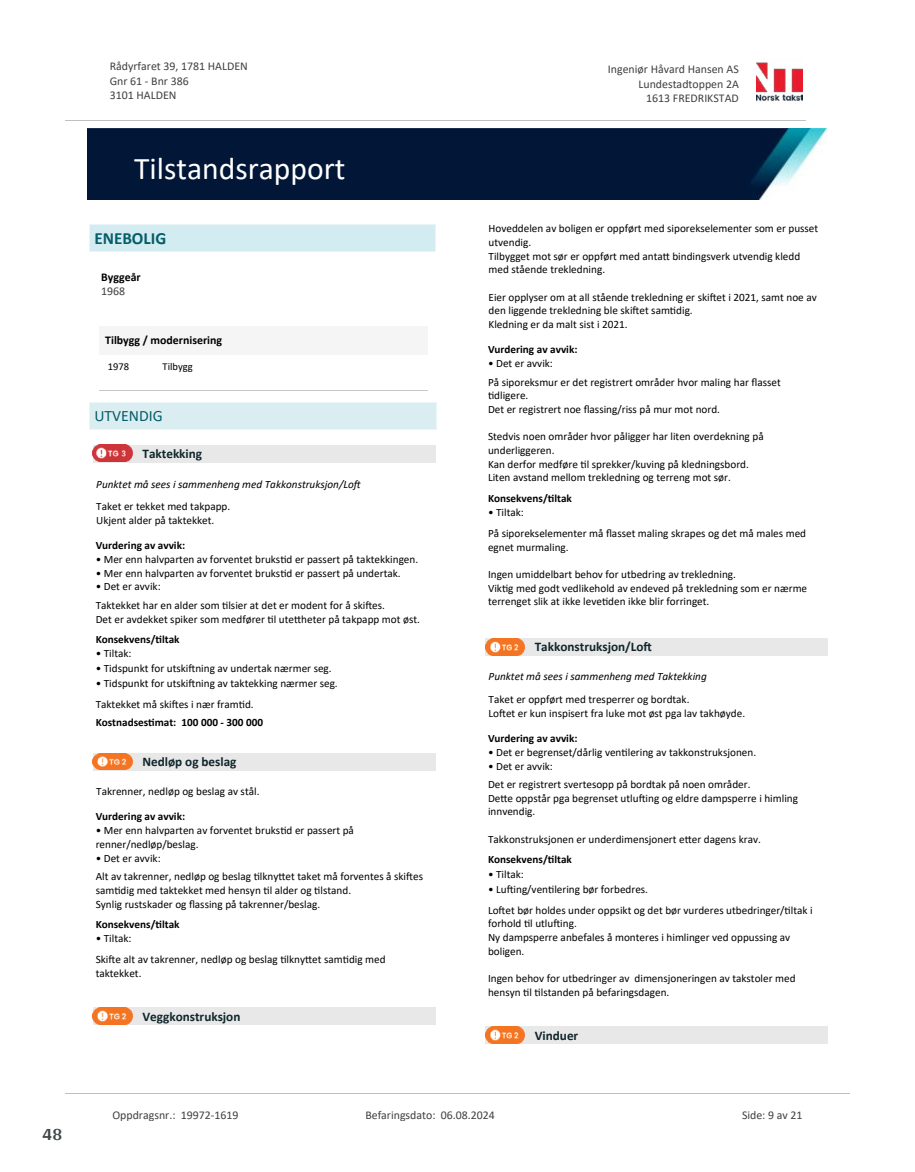
<style>
.page{position:relative;width:915px;height:1172px;background:#fff}
.page>*{position:absolute;margin:0;border:0;box-sizing:border-box;transform-origin:0 0}
.t1{font:31.65px "Calibri";color:#fff}
.t2{font:700 18px "Arya";color:#414749}
.t3{font:700 17.1px "Calibri";color:#065c69}
.t4{font:15.75px "Calibri";color:#065c69}
.t5{font:700 13.2px "Calibri";color:#0f252c}
.t6{font:11.85px/14.5px "Calibri";color:#404040}
.t7{font:700 11.85px "Calibri";color:#000}
.t8{font:11.25px/13.6px "Calibri";color:#000}
.t9{font:700 11.25px "Calibri";color:#000}
.t10{font:italic 11.25px "Calibri";color:#000}
.t11{font:10.5px "Calibri";color:#000}
</style>
<div class="page">
<div style="left:89px;top:403px;width:347px;height:26px;background:#daeef2"></div>
<svg style="left:89px;top:404px;width:1px;height:25px"></svg>
<svg style="left:436px;top:404px;width:1px;height:25px"></svg>
<hr style="left:89px;top:403px;width:348px;height:1px;background:#eaf5f7">
<hr style="left:89px;top:429px;width:348px;height:1px;background:#eaf5f7">
<div style="left:93px;top:445px;width:342px;height:17px;background:#e8e8e8"></div>
<img style="left:93px;top:445px;width:39px;height:17px">
<div style="left:93px;top:753px;width:342px;height:17px;background:#e8e8e8"></div>
<img style="left:93px;top:753px;width:39px;height:17px">
<div style="left:93px;top:1008px;width:342px;height:17px;background:#e8e8e8"></div>
<img style="left:93px;top:1008px;width:39px;height:17px">
<div style="left:89px;top:224px;width:346px;height:28px;background:#d3ecf1"></div>
<svg style="left:89px;top:225px;width:1px;height:27px"></svg>
<svg style="left:435px;top:224px;width:1px;height:28px"></svg>
<hr style="left:89px;top:224px;width:346px;height:1px;background:#eaf5f7">
<hr style="left:89px;top:252px;width:346px;height:1px;background:#eaf5f7">
<div style="left:99px;top:326px;width:328px;height:29px;background:#f5f5f5"></div>
<hr style="left:99px;top:390px;width:328px;height:1px;background:#c7c7c7">
<div style="left:485px;top:638px;width:342px;height:17px;background:#e8e8e8"></div>
<img style="left:485px;top:638px;width:39px;height:17px">
<div style="left:485px;top:1026px;width:342px;height:17px;background:#e8e8e8"></div>
<svg style="left:490px;top:1026px;width:35px;height:14px"></svg>
<img style="left:485px;top:1027px;width:39px;height:16px">
<img style="left:756px;top:62px;width:46px;height:40px">
<hr style="left:65px;top:120px;width:740px;height:1px;background:#c0c0c0">
<img style="left:88px;top:129px;width:738px;height:71px">
<hr style="left:65px;top:1093px;width:784px;height:1px;background:#c0c0c0">
<h2 class="t2" style="left:43px;top:1123px;width:21px">48</h2>
<p class="t6" style="left:110px;top:59px;width:139px">Rådyrfaret 39, 1781 HALDEN<br>Gnr 61 - Bnr 386<br>3101 HALDEN</p>
<p class="t6" style="left:607px;top:62px;width:132px">Ingeniør Håvard Hansen AS</p>
<p class="t6" style="left:638px;top:76px;width:102px">Lundestadtoppen 2A</p>
<p class="t6" style="left:646px;top:90px;width:94px">1613 FREDRIKSTAD</p>
<h1 class="t1" style="left:134px;top:147px;width:213px">Tilstandsrapport</h1>
<h3 class="t3" style="left:94px;top:226px;width:73px">ENEBOLIG</h3>
<p class="t7" style="left:101px;top:268px;width:41px">Byggeår</p>
<p class="t6" style="left:101px;top:284px;width:26px">1968</p>
<p class="t7" style="left:105px;top:332px;width:118px">Tilbygg / modernisering</p>
<p class="t11" style="left:108px;top:359px;width:23px">1978</p>
<p class="t11" style="left:162px;top:359px;width:32px">Tilbygg</p>
<h3 class="t4" style="left:94px;top:405px;width:70px">UTVENDIG</h3>
<p class="t5" style="left:142px;top:445px;width:61px">Taktekking</p>
<p class="t10" style="left:96px;top:476px;width:267px">Punktet må sees i sammenheng med Takkonstruksjon/Lo昀琀</p>
<p class="t8" style="left:96px;top:500px;width:135px">Taket er tekket med takpapp.<br>Ukjent alder på taktekket.</p>
<p class="t9" style="left:96px;top:537px;width:91px">Vurdering av avvik:</p>
<p class="t8" style="left:96px;top:552px;width:324px">• Mer enn halvparten av forventet bruks琀椀d er passert på taktekkingen.</p>
<p class="t8" style="left:96px;top:566px;width:306px">• Mer enn halvparten av forventet bruks琀椀d er passert på undertak.</p>
<p class="t8" style="left:96px;top:577px;width:291px;line-height:18.5px">• Det er avvik:<br>Taktekket har en alder som 琀椀lsier at det er modent for å ski昀琀es.</p>
<p class="t8" style="left:96px;top:612px;width:325px">Det er avdekket spiker som medfører 琀椀l ute琀琀heter på takpapp mot øst.</p>
<p class="t9" style="left:96px;top:631px;width:85px">Konsekvens/琀椀ltak</p>
<p class="t8" style="left:96px;top:646px;width:37px">• Tiltak:</p>
<p class="t8" style="left:96px;top:661px;width:237px">• Tidspunkt for utski昀琀ning av undertak nærmer seg.</p>
<p class="t8" style="left:96px;top:673px;width:243px;line-height:21px">• Tidspunkt for utski昀琀ning av taktekking nærmer seg.<br>Taktekket må ski昀琀es i nær fram琀椀d.</p>
<p class="t9" style="left:96px;top:714px;width:169px">Kostnadses琀椀mat: 100 000 - 300 000</p>
<p class="t5" style="left:142px;top:752px;width:95px">Nedløp og beslag</p>
<p class="t8" style="left:96px;top:784px;width:165px">Takrenner, nedløp og beslag av stål.</p>
<p class="t9" style="left:96px;top:808px;width:91px">Vurdering av avvik:</p>
<p class="t8" style="left:96px;top:823px;width:260px">• Mer enn halvparten av forventet bruks琀椀d er passert på renner/nedløp/beslag.</p>
<p class="t8" style="left:96px;top:848px;width:329px;line-height:18.5px">• Det er avvik:<br>Alt av takrenner, nedløp og beslag 琀椀lkny琀琀et taket må forventes å ski昀琀es</p>
<p class="t8" style="left:96px;top:883px;width:257px">sam琀椀dig med taktekket med hensyn 琀椀l alder og 琀椀lstand.<br>Synlig rustskader og 昀氀assing på takrenner/beslag.</p>
<p class="t9" style="left:96px;top:916px;width:85px">Konsekvens/琀椀ltak</p>
<p class="t8" style="left:96px;top:928px;width:291px;line-height:21px">• Tiltak:<br>Ski昀琀e alt av takrenner, nedløp og beslag 琀椀lkny琀琀et sam琀椀dig med</p>
<p class="t8" style="left:96px;top:966px;width:47px">taktekket.</p>
<p class="t5" style="left:142px;top:1007px;width:99px">Veggkonstruksjon</p>
<p class="t8" style="left:488px;top:222px;width:331px">Hoveddelen av boligen er oppført med siporekselementer som er pusset utvendig.<br>Tilbygget mot sør er oppført med anta琀琀 bindingsverk utvendig kledd med stående trekledning.</p>
<p class="t8" style="left:488px;top:290px;width:329px">Eier opplyser om at all stående trekledning er ski昀琀et i 2021, samt noe av den liggende trekledning ble ski昀琀et sam琀椀dig.<br>Kledning er da malt sist i 2021.</p>
<p class="t9" style="left:488px;top:341px;width:91px">Vurdering av avvik:</p>
<p class="t8" style="left:488px;top:354px;width:294px;line-height:18.5px">• Det er avvik:<br>På siporeksmur er det registrert områder hvor maling har 昀氀asset</p>
<p class="t8" style="left:488px;top:388px;width:233px">琀椀dligere.<br>Det er registrert noe 昀氀assing/riss på mur mot nord.</p>
<p class="t8" style="left:488px;top:429px;width:277px">Stedvis noen områder hvor påligger har liten overdekning på underliggeren.<br>Kan derfor medføre 琀椀l sprekker/kuving på kledningsbord.<br>Liten avstand mellom trekledning og terreng mot sør.</p>
<p class="t9" style="left:488px;top:490px;width:85px">Konsekvens/琀椀ltak</p>
<p class="t8" style="left:488px;top:501px;width:319px;line-height:21px">• Tiltak:<br>På siporekselementer må 昀氀asset maling skrapes og det må males med</p>
<p class="t8" style="left:488px;top:540px;width:82px">egnet murmaling.</p>
<p class="t8" style="left:488px;top:567px;width:320px">Ingen umiddelbart behov for utbedring av trekledning.<br>Vik琀椀g med godt vedlikehold av endeved på trekledning som er nærme terrenget slik at ikke leve琀椀den ikke blir forringet.</p>
<p class="t5" style="left:534px;top:637px;width:118px">Takkonstruksjon/Lo昀琀</p>
<p class="t10" style="left:488px;top:669px;width:219px">Punktet må sees i sammenheng med Taktekking</p>
<p class="t8" style="left:488px;top:692px;width:258px">Taket er oppført med tresperrer og bordtak.<br>Lo昀琀et er kun inspisert fra luke mot øst pga lav takhøyde.</p>
<p class="t9" style="left:488px;top:730px;width:91px">Vurdering av avvik:</p>
<p class="t8" style="left:488px;top:745px;width:269px">• Det er begrenset/dårlig ven琀椀lering av takkonstruksjonen.</p>
<p class="t8" style="left:488px;top:756px;width:264px;line-height:18.5px">• Det er avvik:<br>Det er registrert svertesopp på bordtak på noen områder.</p>
<p class="t8" style="left:488px;top:791px;width:311px">De琀琀e oppstår pga begrenset utlu昀琀ing og eldre dampsperre i himling innvendig.</p>
<p class="t8" style="left:488px;top:832px;width:274px">Takkonstruksjonen er underdimensjonert e琀琀er dagens krav.</p>
<p class="t9" style="left:488px;top:851px;width:85px">Konsekvens/琀椀ltak</p>
<p class="t8" style="left:488px;top:867px;width:37px">• Tiltak:</p>
<p class="t8" style="left:488px;top:878px;width:326px;line-height:21px">• Lu昀琀ing/ven琀椀lering bør forbedres.<br>Lo昀琀et bør holdes under oppsikt og det bør vurderes utbedringer/琀椀ltak i</p>
<p class="t8" style="left:488px;top:916px;width:303px">forhold 琀椀l utlu昀琀ing.<br>Ny dampsperre anbefales å monteres i himlinger ved oppussing av boligen.</p>
<p class="t8" style="left:488px;top:971px;width:309px">Ingen behov for utbedringer av dimensjoneringen av takstoler med hensyn 琀椀l 琀椀lstanden på befaringsdagen.</p>
<p class="t5" style="left:534px;top:1026px;width:45px">Vinduer</p>
<p class="t6" style="left:112px;top:1107px;width:127px">Oppdragsnr.: 19972-1619</p>
<p class="t6" style="left:365px;top:1107px;width:131px">Befaringsdato: 06.08.2024</p>
<p class="t6" style="left:741px;top:1107px;width:62px">Side: 9 av 21</p>
</div>
